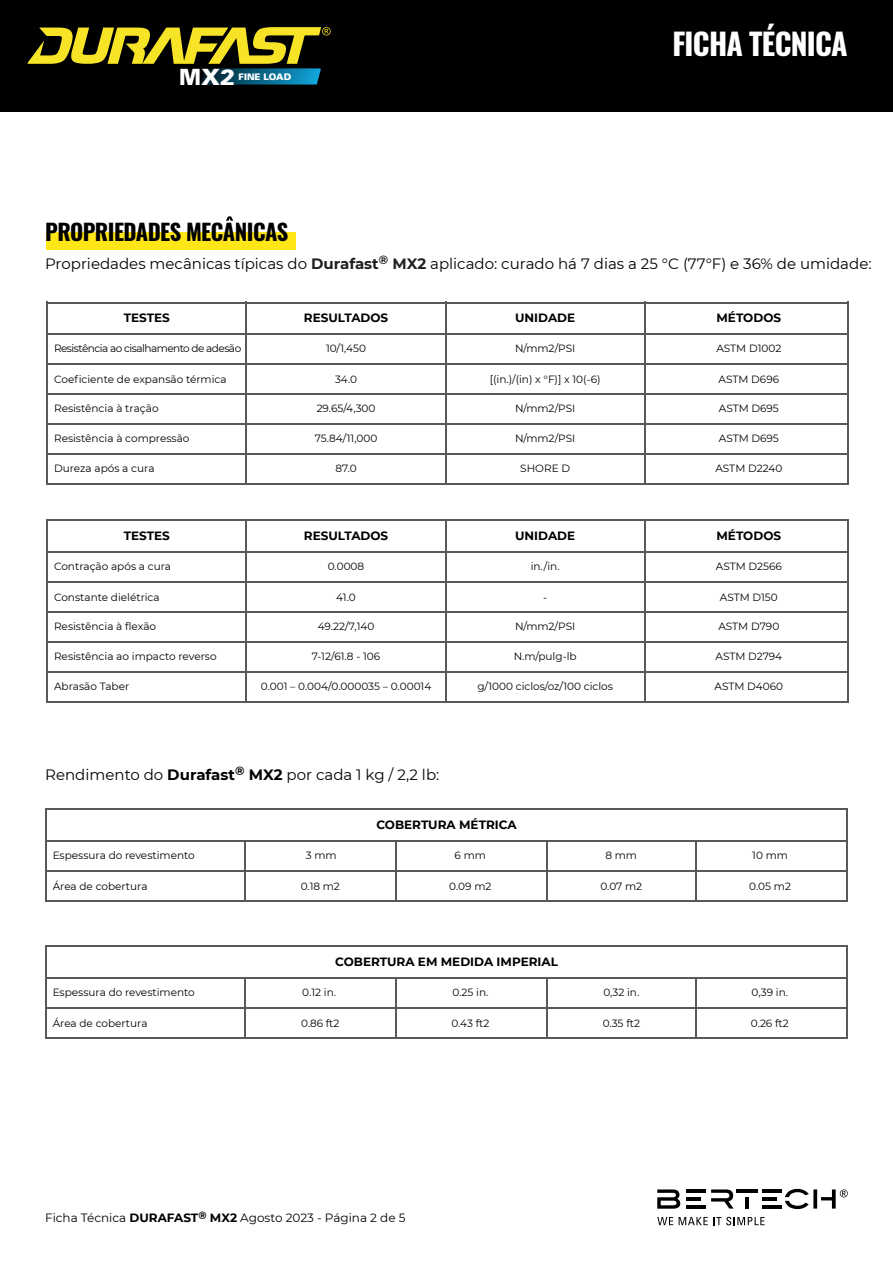
<style>
.page{position:relative;width:893px;height:1263px;background:#fff}
.page>*{position:absolute;margin:0;border:0;box-sizing:border-box;transform-origin:0 0}
.t1{font:700 30px "Oswald";letter-spacing:-.025em;color:#fff}
.t2{font:700 22.5px "Oswald";letter-spacing:-.025em;color:#000001}
.t3{font:900 22.35px "Univers";color:#fff}
.t4{font:15px "Montserrat";color:#000001}
.t5{font:700 12px "Montserrat";color:#000001}
.t6{font:12px "Montserrat";color:#000001}
.t7{font:10.5px "Montserrat";color:#000001}
.t8{font:10.5px "Montserrat";letter-spacing:-.05em;color:#000001}
.t9{font:900 9px "Univers";color:#fff}
.s1{font-weight:700;color:#231f20}
.s2{font-weight:700}
</style>
<div class="page">
<div style="left:47px;top:232px;width:249px;height:18px;background:#ffe616"></div>
<hr style="left:745px;top:1197px;width:4px;height:11px;background:#000001">
<hr style="left:686px;top:1189px;width:20px;height:4px;background:#000001">
<hr style="left:686px;top:1205px;width:20px;height:4px;background:#000001">
<hr style="left:686px;top:1197px;width:15px;height:3px;background:#000001">
<hr style="left:762px;top:1189px;width:19px;height:4px;background:#000001">
<hr style="left:762px;top:1205px;width:19px;height:4px;background:#000001">
<hr style="left:762px;top:1197px;width:15px;height:3px;background:#000001">
<hr style="left:736px;top:1189px;width:22px;height:4px;background:#000001">
<svg style="left:711px;top:1189px;width:23px;height:19px"></svg>
<svg style="left:657px;top:1189px;width:23px;height:20px"></svg>
<svg style="left:785px;top:1189px;width:63px;height:20px"></svg>
<svg style="left:657px;top:1217px;width:16px;height:8px"></svg>
<svg style="left:679px;top:1217px;width:86px;height:8px"></svg>
<div style="left:0;top:0;width:893px;height:112px;background:#000001"></div>
<svg style="left:28px;top:27px;width:303px;height:58px"></svg>
<hr style="left:47px;top:302px;width:802px;height:1px;background:#57585a">
<hr style="left:47px;top:334px;width:802px;height:1px;background:#57585a">
<hr style="left:47px;top:364px;width:802px;height:1px;background:#57585a">
<hr style="left:47px;top:394px;width:802px;height:1px;background:#57585a">
<hr style="left:47px;top:424px;width:802px;height:1px;background:#57585a">
<hr style="left:47px;top:454px;width:802px;height:1px;background:#57585a">
<hr style="left:47px;top:484px;width:802px;height:1px;background:#57585a">
<hr style="left:246px;top:302px;width:1px;height:183px;background:#57585a">
<hr style="left:445px;top:302px;width:1px;height:183px;background:#57585a">
<hr style="left:644px;top:302px;width:1px;height:183px;background:#57585a">
<hr style="left:47px;top:302px;width:1px;height:183px;background:#57585a">
<hr style="left:848px;top:302px;width:1px;height:183px;background:#57585a">
<hr style="left:47px;top:519px;width:802px;height:2px;background:#57585a">
<hr style="left:47px;top:551px;width:802px;height:2px;background:#57585a">
<hr style="left:47px;top:581px;width:802px;height:2px;background:#57585a">
<hr style="left:47px;top:611px;width:802px;height:2px;background:#57585a">
<hr style="left:47px;top:641px;width:802px;height:2px;background:#57585a">
<hr style="left:47px;top:671px;width:802px;height:2px;background:#57585a">
<hr style="left:47px;top:701px;width:802px;height:2px;background:#57585a">
<hr style="left:246px;top:519px;width:1px;height:184px;background:#57585a">
<hr style="left:445px;top:519px;width:1px;height:184px;background:#57585a">
<hr style="left:644px;top:519px;width:1px;height:184px;background:#57585a">
<hr style="left:47px;top:519px;width:1px;height:184px;background:#57585a">
<hr style="left:848px;top:519px;width:1px;height:184px;background:#57585a">
<hr style="left:45px;top:808px;width:803px;height:2px;background:#57585a">
<hr style="left:45px;top:840px;width:803px;height:2px;background:#57585a">
<hr style="left:45px;top:870px;width:803px;height:2px;background:#57585a">
<hr style="left:45px;top:900px;width:803px;height:2px;background:#57585a">
<hr style="left:244px;top:840px;width:2px;height:62px;background:#57585a">
<hr style="left:395px;top:840px;width:2px;height:62px;background:#57585a">
<hr style="left:695px;top:840px;width:2px;height:62px;background:#57585a">
<hr style="left:546px;top:840px;width:2px;height:62px;background:#57585a">
<hr style="left:45px;top:808px;width:2px;height:94px;background:#57585a">
<hr style="left:846px;top:808px;width:2px;height:94px;background:#57585a">
<hr style="left:45px;top:946px;width:803px;height:1px;background:#57585a">
<hr style="left:45px;top:977px;width:803px;height:2px;background:#57585a">
<hr style="left:45px;top:1007px;width:803px;height:2px;background:#57585a">
<hr style="left:45px;top:1037px;width:803px;height:2px;background:#57585a">
<hr style="left:45px;top:946px;width:2px;height:93px;background:#57585a">
<hr style="left:846px;top:946px;width:2px;height:93px;background:#57585a">
<svg style="left:226px;top:216px;width:7px;height:5px"></svg>
<hr style="left:245px;top:977px;width:1px;height:62px;background:#57585a">
<hr style="left:395px;top:977px;width:2px;height:62px;background:#57585a">
<hr style="left:696px;top:977px;width:1px;height:62px;background:#57585a">
<hr style="left:546px;top:977px;width:2px;height:62px;background:#57585a">
<h3 class="t3" style="left:179px;top:62px;width:57px">MX2</h3>
<p class="t9" style="left:238px;top:71px;width:54px">FINE LOAD</p>
<h1 class="t1" style="left:672px;top:23px;width:177px">FICHA TÉCNICA</h1>
<h2 class="t2" style="left:45px;top:216px;width:245px">PROPRIEDADES MECANICAS</h2>
<h3 class="t4" style="left:45px;top:253px;width:828px">Propriedades mecânicas típicas do <span class="s1">Durafast</span><sup>®</sup> <span class="s1">MX2</span> aplicado: curado há 7 dias a 25 °C (77°F) e 36% de umidade:</h3>
<p class="t5" style="left:124px;top:309px;width:48px">TESTES</p>
<p class="t5" style="left:304px;top:309px;width:86px">RESULTADOS</p>
<p class="t5" style="left:515px;top:309px;width:62px">UNIDADE</p>
<p class="t5" style="left:716px;top:309px;width:66px">MÉTODOS</p>
<p class="t8" style="left:54px;top:341px;width:189px">Resistência ao cisalhamento de adesão</p>
<p class="t7" style="left:326px;top:341px;width:42px">10/1,450</p>
<p class="t7" style="left:515px;top:341px;width:62px">N/mm2/PSI</p>
<p class="t7" style="left:716px;top:341px;width:66px">ASTM D1002</p>
<p class="t7" style="left:54px;top:372px;width:174px">Coeficiente de expansão térmica</p>
<p class="t7" style="left:54px;top:401px;width:106px">Resistência à tração</p>
<p class="t7" style="left:54px;top:431px;width:137px">Resistência à compressão</p>
<p class="t7" style="left:54px;top:461px;width:102px">Dureza após a cura</p>
<p class="t7" style="left:335px;top:372px;width:24px">34.0</p>
<p class="t7" style="left:317px;top:401px;width:60px">29.65/4,300</p>
<p class="t7" style="left:315px;top:431px;width:64px">75.84/11,000</p>
<p class="t7" style="left:335px;top:461px;width:23px">87.0</p>
<p class="t7" style="left:490px;top:372px;width:112px">[(in.)/(in) x °F)] x 10(-6)</p>
<p class="t7" style="left:515px;top:401px;width:62px">N/mm2/PSI</p>
<p class="t7" style="left:515px;top:431px;width:62px">N/mm2/PSI</p>
<p class="t7" style="left:520px;top:461px;width:51px">SHORE D</p>
<p class="t7" style="left:719px;top:372px;width:62px">ASTM D696</p>
<p class="t7" style="left:719px;top:401px;width:62px">ASTM D695</p>
<p class="t7" style="left:719px;top:431px;width:62px">ASTM D695</p>
<p class="t7" style="left:715px;top:461px;width:68px">ASTM D2240</p>
<p class="t5" style="left:124px;top:527px;width:48px">TESTES</p>
<p class="t5" style="left:304px;top:527px;width:86px">RESULTADOS</p>
<p class="t5" style="left:515px;top:527px;width:62px">UNIDADE</p>
<p class="t5" style="left:716px;top:527px;width:66px">MÉTODOS</p>
<p class="t7" style="left:54px;top:559px;width:119px">Contração após a cura</p>
<p class="t7" style="left:531px;top:559px;width:30px">in./in.</p>
<p class="t7" style="left:328px;top:559px;width:38px">0.0008</p>
<p class="t7" style="left:716px;top:559px;width:67px">ASTM D2566</p>
<p class="t7" style="left:54px;top:590px;width:107px">Constante dielétrica</p>
<p class="t7" style="left:336px;top:590px;width:21px">41.0</p>
<p class="t7" style="left:543px;top:590px;width:6px">-</p>
<p class="t7" style="left:720px;top:590px;width:59px">ASTM D150</p>
<p class="t7" style="left:54px;top:619px;width:104px">Resistência à flexão</p>
<p class="t7" style="left:54px;top:649px;width:164px">Resistência ao impacto reverso</p>
<p class="t7" style="left:54px;top:679px;width:77px">Abrasão Taber</p>
<p class="t7" style="left:318px;top:619px;width:58px">49.22/7,140</p>
<p class="t7" style="left:312px;top:649px;width:70px">7-12/61.8 - 106</p>
<p class="t7" style="left:261px;top:679px;width:172px">0.001 – 0.004/0.000035 – 0.00014</p>
<p class="t7" style="left:515px;top:619px;width:62px">N/mm2/PSI</p>
<p class="t7" style="left:514px;top:649px;width:64px">N.m/pulg-lb</p>
<p class="t7" style="left:477px;top:679px;width:137px">g/1000 ciclos/oz/100 ciclos</p>
<p class="t7" style="left:718px;top:619px;width:62px">ASTM D790</p>
<p class="t7" style="left:715px;top:649px;width:68px">ASTM D2794</p>
<p class="t7" style="left:714px;top:679px;width:70px">ASTM D4060</p>
<h3 class="t4" style="left:45px;top:764px;width:396px">Rendimento do <span class="s2">Durafast</span><sup>®</sup> <span class="s2">MX2</span> por cada 1 kg / 2,2 lb:</h3>
<p class="t5" style="left:376px;top:816px;width:142px">COBERTURA MÉTRICA</p>
<p class="t7" style="left:53px;top:848px;width:144px">Espessura do revestimento</p>
<p class="t7" style="left:455px;top:848px;width:33px">6 mm</p>
<p class="t7" style="left:605px;top:848px;width:33px">8 mm</p>
<p class="t7" style="left:752px;top:848px;width:37px">10 mm</p>
<p class="t7" style="left:449px;top:879px;width:44px">0.09 m2</p>
<p class="t7" style="left:600px;top:879px;width:43px">0.07 m2</p>
<p class="t7" style="left:306px;top:848px;width:32px">3 mm</p>
<p class="t7" style="left:53px;top:879px;width:96px">Área de cobertura</p>
<p class="t7" style="left:301px;top:879px;width:41px">0.18 m2</p>
<p class="t7" style="left:749px;top:879px;width:43px">0.05 m2</p>
<p class="t7" style="left:53px;top:985px;width:144px">Espessura do revestimento</p>
<p class="t7" style="left:53px;top:1016px;width:96px">Área de cobertura</p>
<p class="t5" style="left:335px;top:953px;width:224px">COBERTURA EM MEDIDA IMPERIAL</p>
<p class="t7" style="left:302px;top:985px;width:35px">0.12 in.</p>
<p class="t7" style="left:301px;top:1016px;width:40px">0.86 ft2</p>
<p class="t7" style="left:603px;top:1016px;width:39px">0.35 ft2</p>
<p class="t7" style="left:751px;top:1016px;width:39px">0.26 ft2</p>
<p class="t7" style="left:452px;top:985px;width:37px">0.25 in.</p>
<p class="t7" style="left:603px;top:985px;width:37px">0,32 in.</p>
<p class="t7" style="left:752px;top:985px;width:38px">0,39 in.</p>
<p class="t7" style="left:451px;top:1016px;width:40px">0.43 ft2</p>
<p class="t6" style="left:45px;top:1210px;width:362px">Ficha Técnica <span class="s2">DURAFAST</span><sup>®</sup> <span class="s2">MX2</span> Agosto 2023 - Página 2 de 5</p>
</div>
